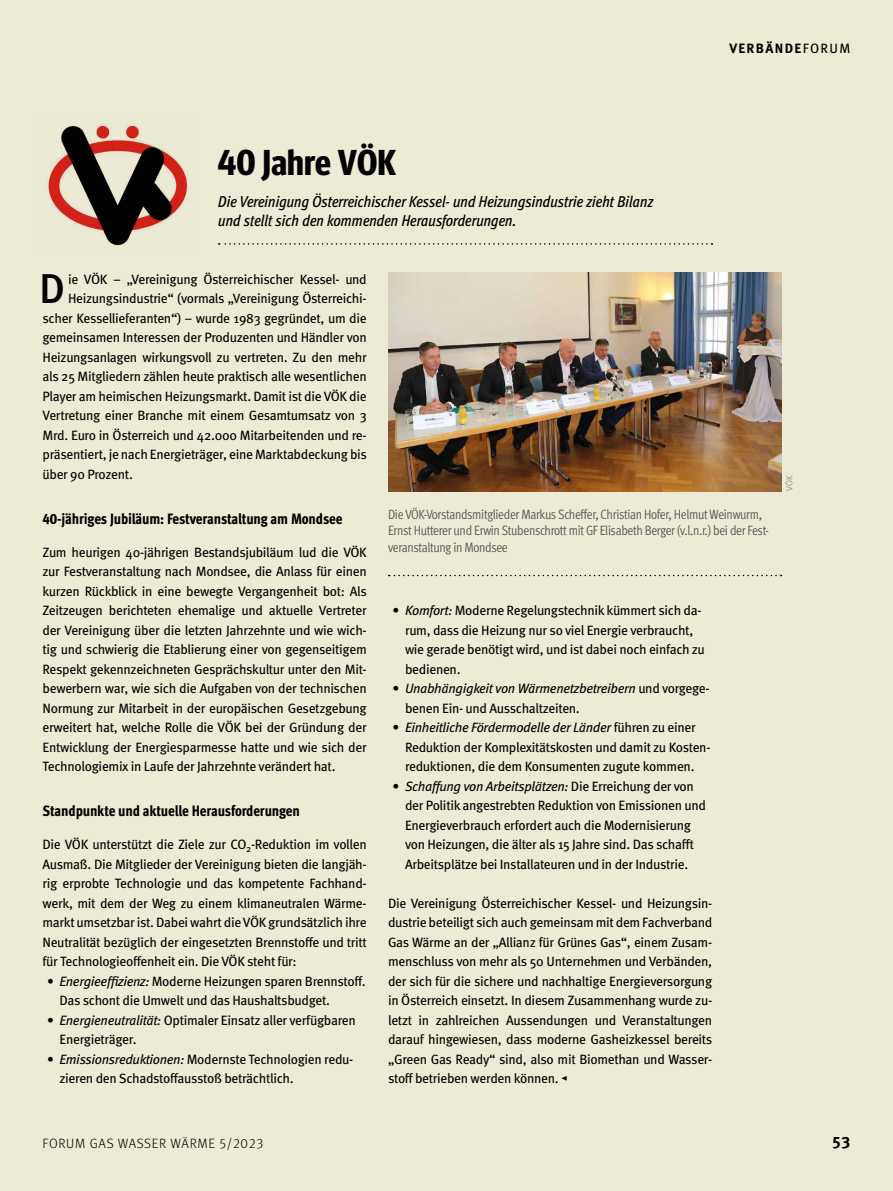
<style>
.page{position:relative;width:893px;height:1191px;background:#edead5}
.page>*{position:absolute;margin:0;border:0;box-sizing:border-box;transform-origin:0 0}
.t1{font:500 41.7px "Meta Pro";color:#000}
.t2{font:700 36px "Meta Head OT Con";letter-spacing:.005em;color:#000}
.t3{font:700 16.5px "Meta Pro";color:#000}
.t4{font:italic 500 condensed 15.75px/19.5px "Meta Pro";letter-spacing:-.01em;color:#000}
.t5{font:800 condensed 15px "Meta Pro";letter-spacing:-.01em;color:#000}
.t6{font:13.5px/19.5px "Meta Pro";letter-spacing:-.025em;color:#000}
.t7{font:13.5px/16.5px "Meta Pro Cond Norm";letter-spacing:-.025em;color:#575756}
.t8{font:300 13.5px "Meta Pro";letter-spacing:.05em;color:#000}
.t9{font:700 13.5px "Meta Pro";letter-spacing:.1em;color:#000}
.t10{font:300 9px "Meta Pro";color:#878787}
.s1{font-weight:400}
.s2{font-style:italic}
.s3{font-family:"Meta Serif Pro"}
</style>
<div class="page">
<svg style="left:219px;top:243px;width:493px;height:2px"></svg>
<svg style="left:389px;top:575px;width:393px;height:1px"></svg>
<img style="left:388px;top:272px;width:393px;height:219px">
<img style="left:44px;top:122px;width:145px;height:124px">
<h2 class="t2" style="left:218px;top:141px;width:180px">40 Jahre VÖK</h2>
<p class="t4" style="left:218px;top:190px;width:437px">Die Vereinigung Österreichischer Kessel- und Heizungsindustrie zieht Bilanz und stellt sich den kommenden Herausforderungen.</p>
<p class="t9" style="left:729px;top:37px;width:123px">VERBÄNDE<span class="s1">FORUM</span></p>
<h1 class="t1" style="left:39px;top:256px;width:28px">D</h1>
<p class="t6" style="left:68px;top:268px;width:300px">ie VÖK – „Vereinigung Österreichischer Kessel- und</p>
<p class="t6" style="left:68px;top:288px;width:300px">Heizungsindustrie“ (vormals „Vereinigung Österreichi-</p>
<p class="t6" style="left:43px;top:307px;width:326px">scher Kessellieferanten“) – wurde 1983 gegründet, um die</p>
<p class="t6" style="left:43px;top:327px;width:326px">gemeinsamen Interessen der Produzenten und Händler von</p>
<p class="t6" style="left:43px;top:346px;width:326px">Heizungsanlagen wirkungsvoll zu vertreten. Zu den mehr</p>
<p class="t6" style="left:43px;top:366px;width:326px">als 25 Mitgliedern zählen heute praktisch alle wesentlichen</p>
<p class="t6" style="left:43px;top:385px;width:326px">Player am heimischen Heizungsmarkt. Damit ist die VÖK die</p>
<p class="t6" style="left:43px;top:405px;width:326px">Vertretung einer Branche mit einem Gesamtumsatz von 3</p>
<p class="t6" style="left:43px;top:424px;width:326px">Mrd. Euro in Österreich und 42.000 Mitarbeitenden und re-</p>
<p class="t6" style="left:43px;top:444px;width:326px">präsentiert, je nach Energieträger, eine Marktabdeckung bis</p>
<p class="t6" style="left:43px;top:463px;width:92px">über 90 Prozent.</p>
<p class="t5" style="left:43px;top:507px;width:301px">40-jähriges Jubiläum: Festveranstaltung am Mondsee</p>
<p class="t6" style="left:43px;top:541px;width:326px;text-align:justify">Zum heurigen 40-jährigen Bestandsjubiläum lud die VÖK zur Festveranstaltung nach Mondsee, die Anlass für einen kurzen Rückblick in eine bewegte Vergangenheit bot: Als Zeitzeugen berichteten ehemalige und aktuelle Vertreter der Vereinigung über die letzten Jahrzehnte und wie wich&shy;tig und schwierig die Etablierung einer von gegenseitigem Respekt gekennzeichneten Gesprächskultur unter den Mit&shy;bewerbern war, wie sich die Aufgaben von der technischen Normung zur Mitarbeit in der europäischen Gesetzgebung erweitert hat, welche Rolle die VÖK bei der Gründung der Entwicklung der Energiesparmesse hatte und wie sich der Technologiemix in Laufe der Jahrzehnte verändert hat.</p>
<p class="t5" style="left:43px;top:799px;width:259px">Standpunkte und aktuelle Herausforderungen</p>
<p class="t6" style="left:43px;top:834px;width:326px;text-align:justify">Die VÖK unterstützt die Ziele zur CO<sub>2</sub>-Reduktion im vollen Ausmaß. Die Mitglieder der Vereinigung bieten die langjäh&shy;rig erprobte Technologie und das kompetente Fachhand&shy;werk, mit dem der Weg zu einem klimaneutralen Wärme&shy;markt umsetzbar ist. Dabei wahrt die VÖK grundsätzlich ihre Neutralität bezüglich der eingesetzten Brennstoffe und tritt für Technologieoffenheit ein. Die VÖK steht für:</p>
<p class="t6" style="left:60px;top:970px;width:308px;text-indent:-13px"><span class="s2">• Energieeffizienz:</span> Moderne Heizungen sparen Brennstoff.<br>Das schont die Umwelt und das Haushaltsbudget.</p>
<p class="t6" style="left:60px;top:1009px;width:298px;text-indent:-13px"><span class="s2">• Energieneutralität:</span> Optimaler Einsatz aller verfügbaren<br>Energieträger.</p>
<p class="t6" style="left:60px;top:1048px;width:295px;text-indent:-13px"><span class="s2">• Emissionsreduktionen:</span> Modernste Technologien redu&shy;zieren den Schadstoffausstoß beträchtlich.</p>
<p class="t7" style="left:388px;top:505px;width:383px">Die VÖK-Vorstandsmitglieder Markus Scheffer, Christian Hofer, Helmut Weinwurm,<br>Ernst Hutterer und Erwin Stubenschrott mit GF Elisabeth Berger (v.l.n.r.) bei der Fest&shy;veranstaltung in Mondsee</p>
<p class="t10" style="left:783px;top:491px;width:17px;rotate:-90deg">VÖK</p>
<p class="t6" style="left:405px;top:600px;width:301px;text-indent:-13px"><span class="s2">• Komfort:</span> Moderne Regelungstechnik kümmert sich da&shy;rum, dass die Heizung nur so viel Energie verbraucht, wie gerade benötigt wird, und ist dabei noch einfach zu bedienen.</p>
<p class="t6" style="left:405px;top:678px;width:306px;text-indent:-13px"><span class="s2">• Unabhängigkeit von Wärmenetzbetreibern</span> und vorgege&shy;benen Ein- und Ausschaltzeiten.</p>
<p class="t6" style="left:405px;top:717px;width:307px;text-indent:-13px"><span class="s2">• Einheitliche Fördermodelle der Länder</span> führen zu einer<br>Reduktion der Komplexitätskosten und damit zu Kosten&shy;reduktionen, die dem Konsumenten zugute kommen.</p>
<p class="t6" style="left:405px;top:775px;width:302px;text-indent:-13px"><span class="s2">• Schaffung von Arbeitsplätzen:</span> Die Erreichung der von der Politik angestrebten Reduktion von Emissionen und Energieverbrauch erfordert auch die Modernisierung von Heizungen, die älter als 15 Jahre sind. Das schafft Arbeitsplätze bei Installateuren und in der Industrie.</p>
<p class="t6" style="left:388px;top:892px;width:326px;text-align:justify">Die Vereinigung Österreichischer Kessel- und Heizungsin&shy;dustrie beteiligt sich auch gemeinsam mit dem Fachverband Gas Wärme an der „Allianz für Grünes Gas“, einem Zusam&shy;menschluss von mehr als 50 Unternehmen und Verbänden, der sich für die sichere und nachhaltige Energieversorgung in Österreich einsetzt. In diesem Zusammenhang wurde zu&shy;letzt in zahlreichen Aussendungen und Veranstaltungen darauf hingewiesen, dass moderne Gasheizkessel bereits „Green Gas Ready“ sind, also mit Biomethan und Wasser&shy;stoff betrieben werden können. <span class="s3">◂</span></p>
<p class="t8" style="left:43px;top:1133px;width:222px">FORUM GAS WASSER WÄRME 5/2023</p>
<p class="t3" style="left:832px;top:1129px;width:19px">53</p>
</div>
